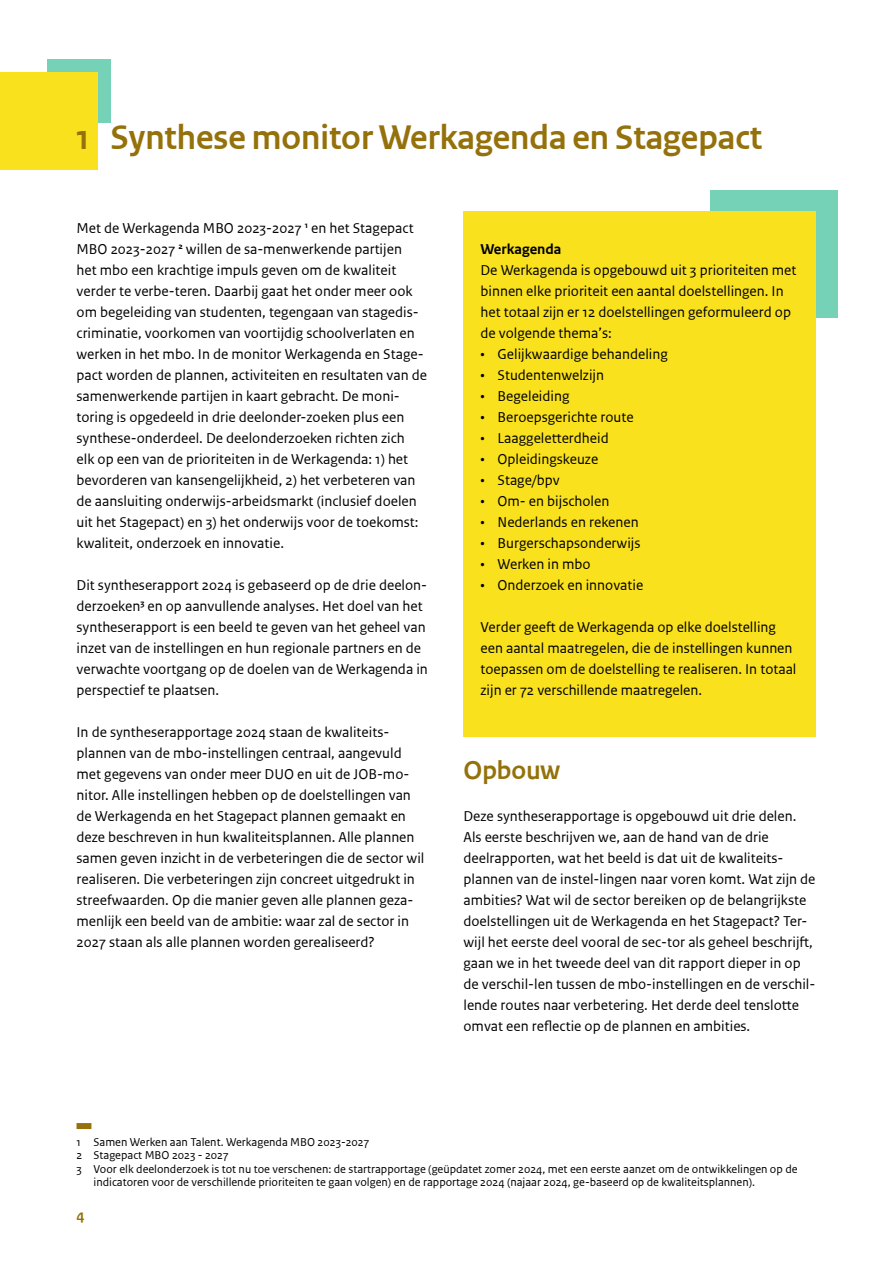
<style>
.page{position:relative;width:893px;height:1263px;background:#fff}
.page>*{position:absolute;margin:0;border:0;box-sizing:border-box;transform-origin:0 0}
.H1__H1-kop{font:700 36px "Rijksoverheid Sans Heading TT";color:#94710a}
.H2__H2_in_samenvatting{font:700 27px "Rijksoverheid Sans Heading TT";color:#94710a}
.P__body{font:15px/21px "Rijksoverheid Sans Text TT";color:#000}
.P__body_zonder_afstand_voor{font:15px/21px "Rijksoverheid Sans Text TT";color:#000}
.P__body_zonder_afstand_voor-2{font:700 15px "Rijksoverheid Sans Text TT";color:#000}
.t1{font:700 15px "Rijksoverheid Sans Text TT";color:#94710a}
.P__voetnoot{font:12px/13.5px "Rijksoverheid Sans Text TT";color:#000}
</style>
<div class="page">
<div style="left:47px;top:60px;width:64px;height:63px;background:#76d2b6"></div>
<div style="left:0;top:72px;width:98px;height:98px;background:#f9e11e"></div>
<div style="left:710px;top:191px;width:128px;height:127px;background:#76d2b6"></div>
<div style="left:77px;top:1123px;width:14px;height:6px;background:#94710a"></div>
<div style="left:463px;top:212px;width:353px;height:525px;background:#f9e11e"></div>
<h1 class="H1__H1-kop" style="left:77px;top:117px;width:687px">1 Synthese monitor Werkagenda en Stagepact</h1>
<p class="P__body" style="left:77px;top:218px;width:352px">Met de Werkagenda MBO 2023-2027 <sup>1</sup> en het Stagepact MBO 2023-2027 <sup>2</sup> willen de sa-menwerkende partijen<br>het mbo een krachtige impuls geven om de kwaliteit verder te verbe-teren. Daarbij gaat het onder meer ook om begeleiding van studenten, tegengaan van stagedis&shy;criminatie, voorkomen van voortijdig schoolverlaten en werken in het mbo. In de monitor Werkagenda en Stage&shy;pact worden de plannen, activiteiten en resultaten van de samenwerkende partijen in kaart gebracht. De moni&shy;toring is opgedeeld in drie deelonder-zoeken plus een synthese-onderdeel. De deelonderzoeken richten zich<br>elk op een van de prioriteiten in de Werkagenda: 1) het bevorderen van kansengelijkheid, 2) het verbeteren van de aansluiting onderwijs-arbeidsmarkt (inclusief doelen uit het Stagepact) en 3) het onderwijs voor de toekomst: kwaliteit, onderzoek en innovatie.</p>
<p class="P__body" style="left:77px;top:575px;width:353px">Dit syntheserapport 2024 is gebaseerd op de drie deelon&shy;derzoeken<sup>3</sup> en op aanvullende analyses. Het doel van het syntheserapport is een beeld te geven van het geheel van inzet van de instellingen en hun regionale partners en de verwachte voortgang op de doelen van de Werkagenda in perspectief te plaatsen.</p>
<p class="P__body" style="left:77px;top:722px;width:349px">In de syntheserapportage 2024 staan de kwaliteits&shy;plannen van de mbo-instellingen centraal, aangevuld met gegevens van onder meer DUO en uit de JOB-mo&shy;nitor. Alle instellingen hebben op de doelstellingen van de Werkagenda en het Stagepact plannen gemaakt en deze beschreven in hun kwaliteitsplannen. Alle plannen samen geven inzicht in de verbeteringen die de sector wil realiseren. Die verbeteringen zijn concreet uitgedrukt in streefwaarden. Op die manier geven alle plannen geza&shy;menlijk een beeld van de ambitie: waar zal de sector in 2027 staan als alle plannen worden gerealiseerd?</p>
<p class="P__body_zonder_afstand_voor-2" style="left:480px;top:240px;width:82px">Werkagenda</p>
<p class="P__body_zonder_afstand_voor" style="left:480px;top:260px;width:318px">De Werkagenda is opgebouwd uit 3 prioriteiten met binnen elke prioriteit een aantal doelstellingen. In het totaal zijn er 12 doelstellingen geformuleerd op de volgende thema’s:</p>
<p class="P__body" style="left:480px;top:344px;width:189px">• Gelijkwaardige behandeling</p>
<p class="P__body" style="left:480px;top:365px;width:125px">• Studentenwelzijn</p>
<p class="P__body" style="left:480px;top:386px;width:90px">• Begeleiding</p>
<p class="P__body" style="left:480px;top:407px;width:155px">• Beroepsgerichte route</p>
<p class="P__body" style="left:480px;top:428px;width:130px">• Laaggeletterdheid</p>
<p class="P__body" style="left:480px;top:449px;width:119px">• Opleidingskeuze</p>
<p class="P__body" style="left:480px;top:470px;width:81px">• Stage/bpv</p>
<p class="P__body" style="left:480px;top:491px;width:130px">• Om- en bijscholen</p>
<p class="P__body" style="left:480px;top:512px;width:160px">• Nederlands en rekenen</p>
<p class="P__body" style="left:480px;top:533px;width:161px">• Burgerschapsonderwijs</p>
<p class="P__body" style="left:480px;top:554px;width:112px">• Werken in mbo</p>
<p class="P__body" style="left:480px;top:575px;width:164px">• Onderzoek en innovatie</p>
<p class="P__body" style="left:480px;top:617px;width:317px">Verder geeft de Werkagenda op elke doelstelling een aantal maatregelen, die de instellingen kunnen toepassen om de doelstelling te realiseren. In totaal zijn er 72 verschillende maatregelen.</p>
<h2 class="H2__H2_in_samenvatting" style="left:463px;top:755px;width:98px">Opbouw</h2>
<p class="P__body" style="left:463px;top:806px;width:354px">Deze syntheserapportage is opgebouwd uit drie delen.<br>Als eerste beschrijven we, aan de hand van de drie deelrapporten, wat het beeld is dat uit de kwaliteits&shy;plannen van de instel-lingen naar voren komt. Wat zijn de ambities? Wat wil de sector bereiken op de belangrijkste doelstellingen uit de Werkagenda en het Stagepact? Ter&shy;wijl het eerste deel vooral de sec-tor als geheel beschrijft, gaan we in het tweede deel van dit rapport dieper in op de verschil-len tussen de mbo-instellingen en de verschil&shy;lende routes naar verbetering. Het derde deel tenslotte omvat een reflectie op de plannen en ambities.</p>
<p class="P__voetnoot" style="left:77px;top:1135px;width:294px">1 Samen Werken aan Talent. Werkagenda MBO 2023-2027</p>
<p class="P__voetnoot" style="left:77px;top:1149px;width:154px">2 Stagepact MBO 2023 - 2027</p>
<p class="P__voetnoot" style="left:94px;top:1162px;width:705px;text-indent:-17px">3 Voor elk deelonderzoek is tot nu toe verschenen: de startrapportage (geüpdatet zomer 2024, met een eerste aanzet om de ontwikkelingen op de indicatoren voor de verschillende prioriteiten te gaan volgen) en de rapportage 2024 (najaar 2024, ge-baseerd op de kwaliteitsplannen).</p>
<p class="t1" style="left:77px;top:1206px;width:9px">4</p>
</div>
